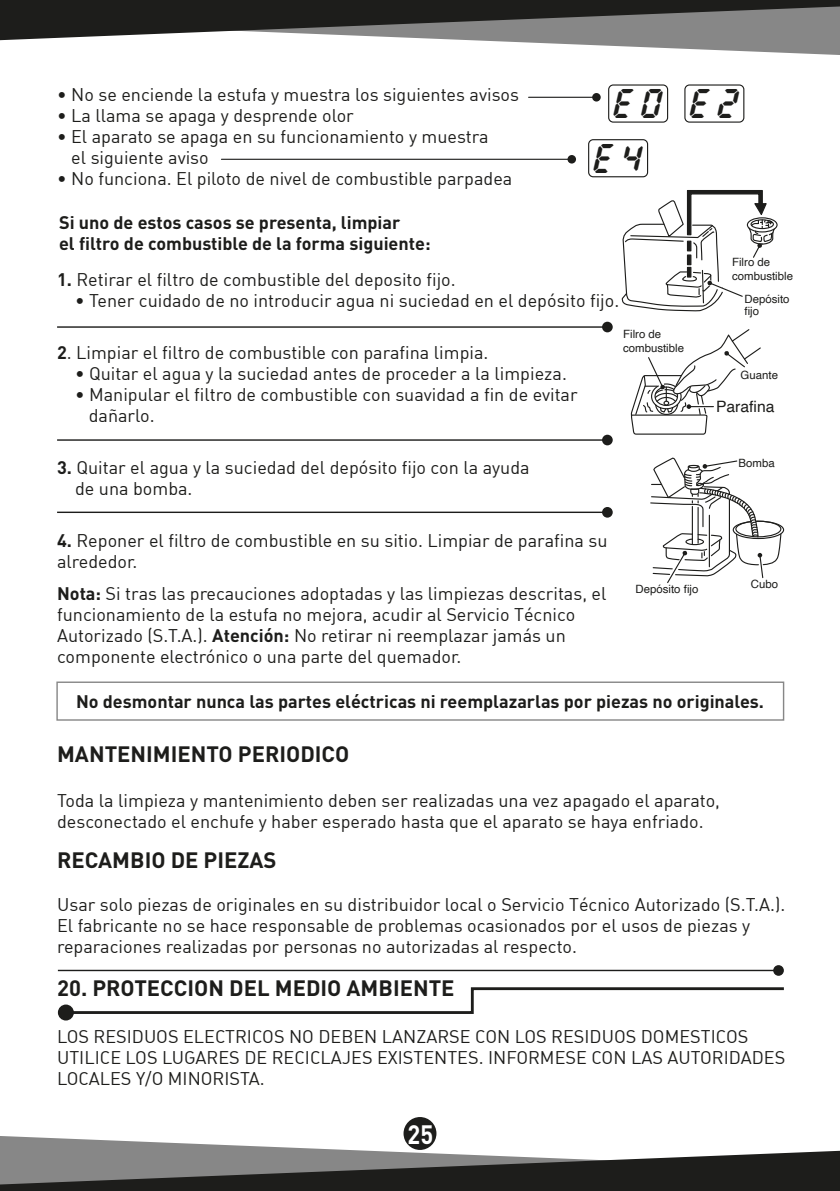
<style>
.page{position:relative;width:840px;height:1191px;background:#fff}
.page>*{position:absolute;margin:0;border:0;box-sizing:border-box;transform-origin:0 0}
.t1{font:italic 44.2px "Digital Display";color:#1d1d1b}
.t2{font:700 26.2px "DIN";color:#fff;scale:.9 1}
.t3{font:700 22px "DIN";color:#1d1d1b}
.t4{font:18px/21px "DIN Regular Alternate";color:#1d1d1b}
.t5{font:700 18px/21px "DIN";color:#1d1d1b}
.t6{font:15.6px "Helvetica";color:#1d1d1b}
.t7{font:11.4px/14px "Helvetica";color:#1d1d1b}
.s1{font-family:"DIN";font-weight:700}
</style>
<div class="page">
<div style="left:607px;top:84px;width:60px;height:39px;border:1px solid #1d1d1b;border-radius:5px"></div>
<div style="left:684px;top:84px;width:60px;height:39px;border:1px solid #1d1d1b;border-radius:5px"></div>
<svg style="left:650px;top:458px;width:134px;height:125px"></svg>
<svg style="left:630px;top:329px;width:131px;height:106px"></svg>
<div style="left:746px;top:217px;width:31px;height:15px;border:1px solid #1d1d1b;border-radius:50%"></div>
<svg style="left:621px;top:190px;width:154px;height:121px"></svg>
<div style="left:56px;top:681px;width:727px;height:39px;border:1px solid #878787"></div>
<div style="left:587px;top:139px;width:60px;height:38px;border:1px solid #1d1d1b;border-radius:5px"></div>
<hr style="left:57px;top:326px;width:550px;height:2px;background:#1d1d1b">
<div style="left:601px;top:322px;width:11px;height:10px;background:#1d1d1b;border-radius:50%"></div>
<hr style="left:528px;top:97px;width:68px;height:1px;background:#1d1d1b">
<div style="left:592px;top:93px;width:8px;height:9px;background:#1d1d1b;border-radius:50%"></div>
<hr style="left:221px;top:159px;width:350px;height:1px;background:#1d1d1b">
<div style="left:567px;top:155px;width:8px;height:8px;background:#1d1d1b;border-radius:50%"></div>
<hr style="left:57px;top:439px;width:550px;height:2px;background:#1d1d1b">
<div style="left:601px;top:435px;width:11px;height:10px;background:#1d1d1b;border-radius:50%"></div>
<hr style="left:57px;top:511px;width:550px;height:2px;background:#1d1d1b">
<div style="left:601px;top:507px;width:11px;height:10px;background:#1d1d1b;border-radius:50%"></div>
<svg style="left:74px;top:987px;width:710px;height:27px"></svg>
<div style="left:58px;top:1004px;width:16px;height:16px;background:#1d1d1b;border-radius:50%"></div>
<hr style="left:58px;top:969px;width:720px;height:2px;background:#1d1d1b">
<div style="left:772px;top:965px;width:11px;height:10px;background:#1d1d1b;border-radius:50%"></div>
<svg style="left:0;top:1136px;width:323px;height:13px"></svg>
<svg style="left:493px;top:41px;width:346px;height:14px"></svg>
<svg style="left:0;top:0;width:839px;height:41px;background:#535352"></svg>
<svg style="left:0;top:1149px;width:839px;height:42px;background:#565655"></svg>
<div style="left:402px;top:1116px;width:35px;height:35px;background:#1d1d1b;border-radius:50%"></div>
<div style="left:401px;top:1115px;width:37px;height:37px;border:2px solid #fff;border-radius:50%"></div>
<p class="t4" style="left:57px;top:84px;width:463px">• No se enciende la estufa y muestra los siguientes avisos</p>
<p class="t4" style="left:57px;top:105px;width:298px">• La llama se apaga y desprende olor</p>
<p class="t4" style="left:71px;top:126px;width:418px;text-indent:-14px">• El aparato se apaga en su funcionamiento y muestra el siguiente aviso</p>
<p class="t4" style="left:57px;top:168px;width:456px">• No funciona. El piloto de nivel de combustible parpadea</p>
<p class="t5" style="left:59px;top:211px;width:373px">Si uno de estos casos se presenta, limpiar<br>el filtro de combustible de la forma siguiente:</p>
<h1 class="t1" style="left:612px;top:77px;width:125px">E0 E2</h1>
<h1 class="t1" style="left:592px;top:132px;width:56px">E4</h1>
<p class="t4" style="left:57px;top:269px;width:400px"><span class="s1">1.</span> Retirar el filtro de combustible del deposito fijo.</p>
<p class="t4" style="left:75px;top:290px;width:545px">• Tener cuidado de no introducir agua ni suciedad en el depósito fijo.</p>
<p class="t4" style="left:57px;top:342px;width:432px"><span class="s1">2</span>. Limpiar el filtro de combustible con parafina limpia.</p>
<p class="t4" style="left:75px;top:363px;width:493px">• Quitar el agua y la suciedad antes de proceder a la limpieza.</p>
<p class="t4" style="left:89px;top:384px;width:490px;text-indent:-14px">• Manipular el filtro de combustible con suavidad a fin de evitar dañarlo.</p>
<p class="t4" style="left:75px;top:457px;width:456px;text-indent:-18px"><span class="s1">3.</span> Quitar el agua y la suciedad del depósito fijo con la ayuda de una bomba.</p>
<p class="t4" style="left:57px;top:530px;width:551px"><span class="s1">4.</span> Reponer el filtro de combustible en su sitio. Limpiar de parafina su alrededor.</p>
<p class="t7" style="left:622px;top:327px;width:62px">Filro de combustible</p>
<p class="t7" style="left:731px;top:256px;width:62px">Filro de combustible</p>
<p class="t7" style="left:744px;top:293px;width:47px;line-height:12px">Depósito fijo</p>
<p class="t7" style="left:740px;top:368px;width:39px">Guante</p>
<p class="t6" style="left:715px;top:395px;width:60px">Parafina</p>
<p class="t7" style="left:738px;top:456px;width:38px">Bomba</p>
<p class="t7" style="left:750px;top:577px;width:29px">Cubo</p>
<p class="t7" style="left:635px;top:582px;width:64px">Depósito fijo</p>
<p class="t4" style="left:57px;top:582px;width:550px"><span class="s1">Nota:</span> Si tras las precauciones adoptadas y las limpiezas descritas, el funcionamiento de la estufa no mejora, acudir al Servicio Técnico Autorizado (S.T.A.). <span class="s1">Atención:</span> No retirar ni reemplazar jamás un componente electrónico o una parte del quemador.</p>
<p class="t5" style="left:76px;top:690px;width:689px">No desmontar nunca las partes eléctricas ni reemplazarlas por piezas no originales.</p>
<p class="t3" style="left:57px;top:739px;width:294px">MANTENIMIENTO PERIODICO</p>
<p class="t4" style="left:57px;top:789px;width:664px">Toda la limpieza y mantenimiento deben ser realizadas una vez apagado el aparato, desconectado el enchufe y haber esperado hasta que el aparato se haya enfriado.</p>
<p class="t3" style="left:57px;top:845px;width:221px">RECAMBIO DE PIEZAS</p>
<p class="t4" style="left:57px;top:893px;width:729px">Usar solo piezas de originales en su distribuidor local o Servicio Técnico Autorizado (S.T.A.).<br>El fabricante no se hace responsable de problemas ocasionados por el usos de piezas y reparaciones realizadas por personas no autorizadas al respecto.</p>
<p class="t3" style="left:57px;top:974px;width:399px">20. PROTECCION DEL MEDIO AMBIENTE</p>
<p class="t4" style="left:57px;top:1026px;width:729px">LOS RESIDUOS ELECTRICOS NO DEBEN LANZARSE CON LOS RESIDUOS DOMESTICOS<br>UTILICE LOS LUGARES DE RECICLAJES EXISTENTES. INFORMESE CON LAS AUTORIDADES<br>LOCALES Y/O MINORISTA.</p>
<h2 class="t2" style="left:407px;top:1117px;width:30px">25</h2>
</div>
